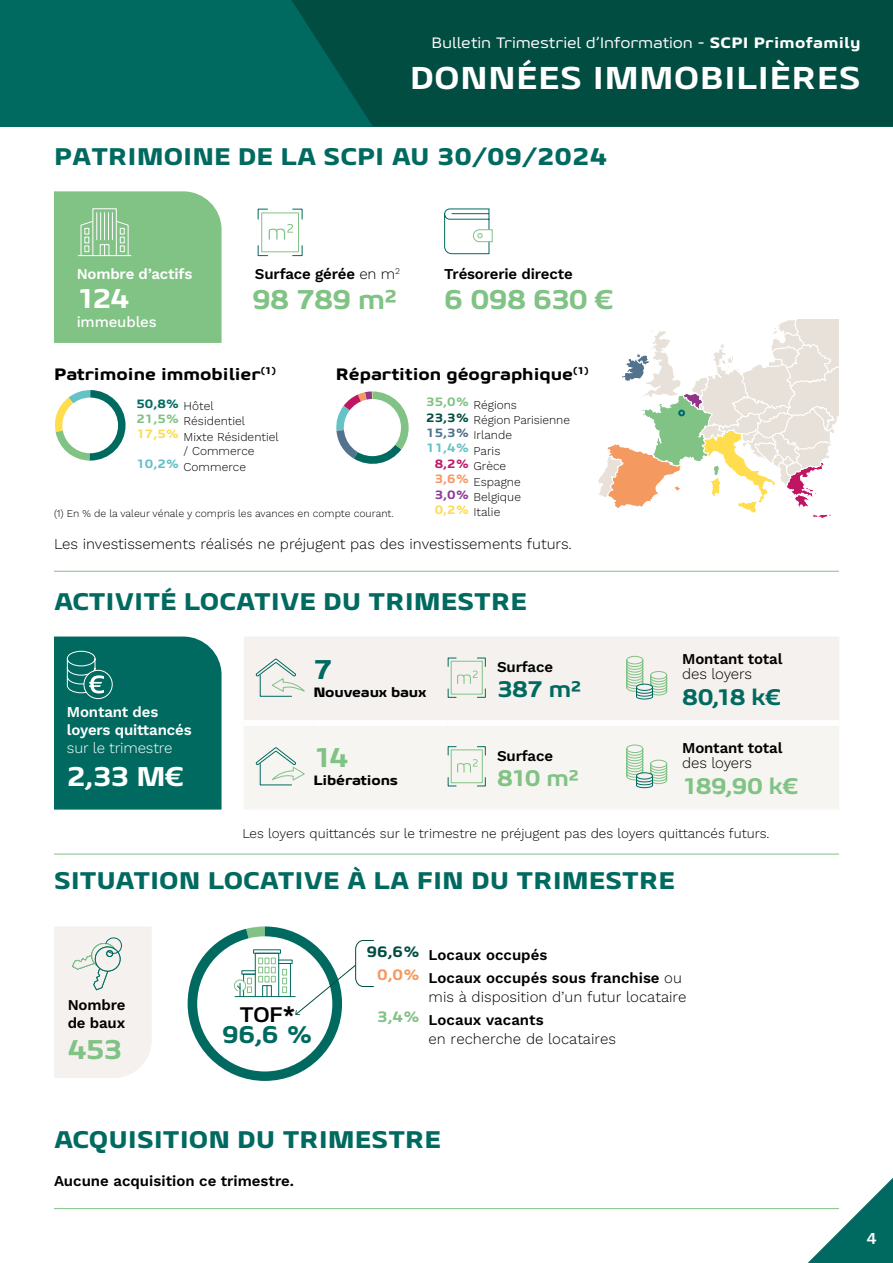
<style>
.page{position:relative;width:893px;height:1263px;background:#fff}
.page>*{position:absolute;margin:0;border:0;box-sizing:border-box;transform-origin:0 0}
.t1{font:800 31.5px "Geon Expanded";letter-spacing:.025em;color:#fff}
.t2{font:800 27px "Geon Expanded";letter-spacing:-.04em;color:#81c285}
.t3{font:800 27px "Geon Expanded";color:#fff}
.t4{font:800 27px "Geon Expanded";color:#006a60}
.t5{font:800 24px "Geon Expanded";color:#006a60}
.t6{font:800 24px "Geon Expanded";color:#006a60}
.t7{font:800 22.5px "Geon Expanded";letter-spacing:-.06em;color:#81c285}
.t8{font:800 22.5px "Geon Expanded";letter-spacing:-.035em;color:#006a60}
.t9{font:700 21px "Geon Expanded";color:#000}
.t10{font:800 16.5px "Geon Expanded";color:#000}
.t11{font:600 15px/18px "Work Sans";letter-spacing:-.005em;color:#000}
.t12{font:300 15px/22.5px "Work Sans";color:#000}
.t13{font:15px "Geon Expanded";letter-spacing:.02em;color:#fff}
.t14{font:600 15px/18px "Work Sans";letter-spacing:-.01em;color:#fff}
.t15{font:300 15px "Work Sans";letter-spacing:-.01em;color:#fff}
.t16{font:500 15px "Work Sans";letter-spacing:-.01em;color:#fff}
.t17{font:300 13.5px "Work Sans";color:#000}
.t18{font:800 13.5px "Geon Expanded";letter-spacing:-.01em;color:#000}
.t19{font:300 12px/15.5px "Work Sans";color:#000}
.t20{font:800 12px "Geon Expanded";color:#006a60}
.t21{font:800 12px "Geon Expanded";color:#64c2c7}
.t22{font:300 10.5px "Work Sans";color:#000}
.t23{font:800 9.6px "Geon Expanded";color:#000}
.s1{font-weight:800}
.s2{font-weight:300}
.s3{font-family:"Work Sans";font-weight:300;color:#000}
.s4{font-family:"Work Sans"}
.s5{font-weight:600}
</style>
<div class="page">
<div style="left:0;top:0;width:893px;height:126px;background:#006a60"></div>
<div style="left:291px;top:0;width:602px;height:126px;background:#024d41"></div>
<svg style="left:55px;top:390px;width:71px;height:71px"></svg>
<div style="left:62px;top:398px;width:56px;height:55px;background:#fff;border-radius:50%"></div>
<svg style="left:336px;top:391px;width:73px;height:73px"></svg>
<div style="left:344px;top:399px;width:57px;height:57px;background:#fff;border-radius:50%"></div>
<div style="left:54px;top:636px;width:168px;height:173px;background:#006a60"></div>
<div style="left:54px;top:191px;width:168px;height:152px;background:#81c285"></div>
<svg style="left:257px;top:208px;width:46px;height:48px"></svg>
<svg style="left:444px;top:208px;width:49px;height:46px"></svg>
<hr style="left:54px;top:854px;width:785px;height:1px;background:#81c285">
<div style="left:244px;top:637px;width:595px;height:83px;background:#f4f1ee"></div>
<div style="left:244px;top:726px;width:595px;height:83px;background:#f7f5f2"></div>
<svg style="left:256px;top:658px;width:49px;height:39px;background:#dbe4de"></svg>
<svg style="left:447px;top:657px;width:39px;height:41px;background:#dce5db"></svg>
<svg style="left:626px;top:656px;width:41px;height:44px;background:#ccdece"></svg>
<svg style="left:256px;top:747px;width:50px;height:39px"></svg>
<svg style="left:447px;top:746px;width:39px;height:41px"></svg>
<svg style="left:626px;top:744px;width:41px;height:44px"></svg>
<div style="left:54px;top:927px;width:98px;height:151px;background:#f4f1ee"></div>
<hr style="left:54px;top:571px;width:785px;height:1px;background:#81c285">
<svg style="left:598px;top:320px;width:241px;height:198px"></svg>
<svg style="left:188px;top:926px;width:186px;height:155px"></svg>
<hr style="left:54px;top:1208px;width:785px;height:1px;background:#81c285">
<svg style="left:786px;top:1177px;width:107px;height:86px"></svg>
<p class="t13" style="left:432px;top:33px;width:430px">Bulletin Trimestriel d’Information - <span class="s1">SCPI Primofamily</span></p>
<h1 class="t1" style="left:410px;top:57px;width:452px">DONNÉES IMMOBILIÈRES</h1>
<h3 class="t5" style="left:54px;top:141px;width:555px">PATRIMOINE DE LA SCPI AU 30/09/2024</h3>
<p class="t14" style="left:77px;top:265px;width:117px">Nombre d’actifs</p>
<h2 class="t3" style="left:77px;top:280px;width:54px">124</h2>
<p class="t16" style="left:77px;top:310px;width:82px">immeubles</p>
<p class="t11" style="left:255px;top:265px;width:147px">Surface gérée <span class="s2">en m</span><sup>2</sup></p>
<h2 class="t2" style="left:252px;top:282px;width:147px">98 789 m²</h2>
<p class="t11" style="left:444px;top:265px;width:130px">Trésorerie directe</p>
<h2 class="t2" style="left:444px;top:282px;width:171px">6 098 630 €</h2>
<p class="t10" style="left:336px;top:363px;width:239px">Répartition géographique</p>
<p class="t10" style="left:54px;top:363px;width:224px">Patrimoine immobilier<sup>(1)</sup></p>
<p class="t23" style="left:573px;top:364px;width:17px">(1)</p>
<p class="t19" style="left:426px;top:396px;width:145px"><sup>35,0%</sup> Régions<br><sup>23,3%</sup> Région Parisienne<br><sup>15,3%</sup> Irlande</p>
<p class="t21" style="left:426px;top:440px;width:76px">11,4% <span class="s3">Paris</span></p>
<p class="t19" style="left:435px;top:458px;width:88px"><sup>8,2%</sup> Grèce<br><sup>3,6%</sup> Espagne<br><sup>3,0%</sup> Belgique<br><sup>0,2%</sup> Italie</p>
<p class="t20" style="left:136px;top:395px;width:79px">50,8% <span class="s3">Hôtel</span></p>
<p class="t19" style="left:136px;top:413px;width:110px"><sup>21,5%</sup> Résidentiel</p>
<p class="t19" style="left:136px;top:428px;width:144px"><sup>17,5%</sup> Mixte Résidentiel</p>
<p class="t19" style="left:184px;top:443px;width:73px">/ Commerce</p>
<p class="t19" style="left:136px;top:458px;width:111px"><sup>10,2%</sup> Commerce</p>
<p class="t22" style="left:54px;top:505px;width:341px">(1) En % de la valeur vénale y compris les avances en compte courant.</p>
<p class="t12" style="left:54px;top:532px;width:519px">Les investissements réalisés ne préjugent pas des investissements futurs.</p>
<h3 class="t5" style="left:54px;top:585px;width:474px">ACTIVITÉ LOCATIVE DU TRIMESTRE</h3>
<p class="t14" style="left:67px;top:702px;width:126px">Montant des loyers quittancés</p>
<p class="t15" style="left:67px;top:736px;width:107px">sur le trimestre</p>
<h2 class="t3" style="left:67px;top:759px;width:118px">2,33 M€</h2>
<h2 class="t4" style="left:313px;top:651px;width:21px">7</h2>
<p class="t18" style="left:313px;top:683px;width:115px">Nouveaux baux</p>
<h2 class="t2" style="left:313px;top:740px;width:37px">14</h2>
<p class="t18" style="left:313px;top:771px;width:86px">Libérations</p>
<p class="t11" style="left:497px;top:657px;width:57px">Surface</p>
<h3 class="t8" style="left:497px;top:675px;width:86px">387 m²</h3>
<p class="t11" style="left:497px;top:746px;width:57px">Surface</p>
<h3 class="t7" style="left:497px;top:763px;width:83px">810 m²</h3>
<p class="t11" style="left:682px;top:650px;width:102px">Montant total</p>
<p class="t12" style="left:682px;top:662px;width:71px">des loyers</p>
<h3 class="t8" style="left:682px;top:682px;width:100px">80,18 k€</h3>
<p class="t11" style="left:682px;top:738px;width:102px">Montant total</p>
<p class="t12" style="left:682px;top:751px;width:71px">des loyers</p>
<h3 class="t7" style="left:682px;top:771px;width:118px">189,90 k€</h3>
<p class="t17" style="left:242px;top:824px;width:529px">Les loyers quittancés sur le trimestre ne préjugent pas des loyers quittancés futurs.</p>
<h3 class="t5" style="left:54px;top:865px;width:622px">SITUATION LOCATIVE À LA FIN DU TRIMESTRE</h3>
<p class="t11" style="left:68px;top:995px;width:59px">Nombre de baux</p>
<h2 class="t2" style="left:68px;top:1031px;width:56px">453</h2>
<h3 class="t9" style="left:240px;top:1000px;width:57px">TOF<span class="s4">*</span></h3>
<h3 class="t6" style="left:222px;top:1018px;width:93px">96,6 %</h3>
<p class="t11" style="left:377px;top:943px;width:306px;line-height:22.5px;text-indent:-11px"><sup>96,6%</sup> Locaux occupés<br><sup>0,0%</sup> Locaux occupés sous franchise <span class="s2">ou</span></p>
<p class="t12" style="left:377px;top:985px;width:311px;text-indent:52px">mis à disposition d’un futur locataire<br><sup>3,4%</sup> <span class="s5">Locaux vacants</span></p>
<p class="t12" style="left:429px;top:1027px;width:189px">en recherche de locataires</p>
<h3 class="t5" style="left:54px;top:1124px;width:389px">ACQUISITION DU TRIMESTRE</h3>
<p class="t11" style="left:54px;top:1171px;width:242px">Aucune acquisition ce trimestre.</p>
</div>
